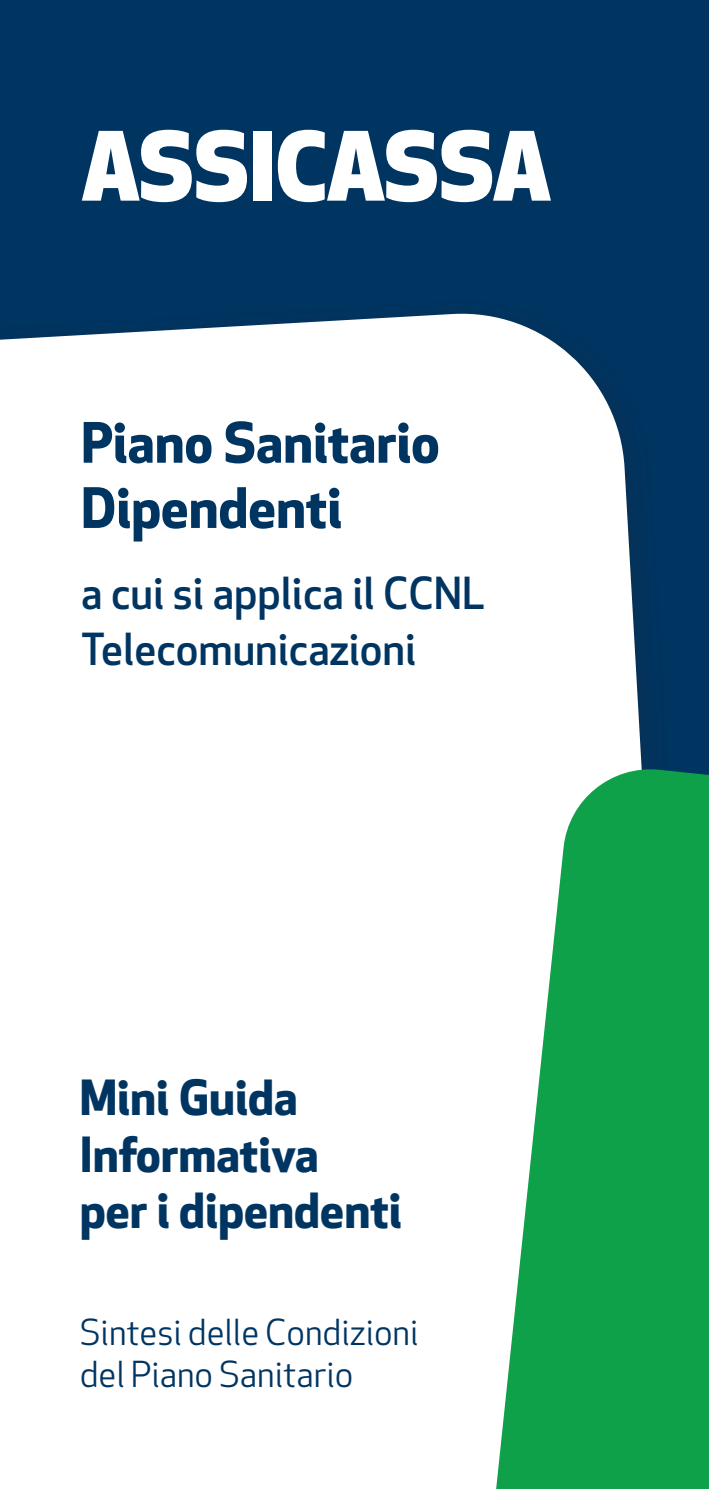
<style>
.page{position:relative;width:709px;height:1489px;background:#fff}
.page>*{position:absolute;margin:0;border:0;box-sizing:border-box;transform-origin:0 0}
.t1{font:800 92.5px "Apex New";letter-spacing:-.005em;color:#fff}
.t2{font:700 54.25px "Apex New";color:#003562}
.t3{font:700 47.25px "Apex New";color:#003562}
.t4{font:500 43px "Apex New";color:#003562}
.t5{font:35px "Apex New";color:#003562}
</style>
<div class="page">
<div style="left:0;top:0;width:709px;height:1488px;background:#003562"></div>
<div style="left:0;top:313px;width:642px;height:1175px;background:#fff"></div>
<svg style="left:480px;top:764px;width:229px;height:724px;background:#4ab776"></svg>
<p class="t1" style="left:81px;top:102px;width:472px">ASSICASSA</p>
<p class="t2" style="left:81px;top:403px;width:360px">Piano Sanitario</p>
<p class="t2" style="left:81px;top:469px;width:262px">Dipendenti</p>
<p class="t4" style="left:81px;top:564px;width:405px">a cui si applica il CCNL</p>
<p class="t4" style="left:81px;top:621px;width:336px">Telecomunicazioni</p>
<p class="t3" style="left:80px;top:1063px;width:219px">Mini Guida</p>
<p class="t3" style="left:80px;top:1119px;width:240px">Informativa</p>
<p class="t3" style="left:80px;top:1176px;width:323px">per i dipendenti</p>
<p class="t5" style="left:80px;top:1310px;width:340px">Sintesi delle Condizioni</p>
<p class="t5" style="left:80px;top:1352px;width:275px">del Piano Sanitario</p>
</div>
